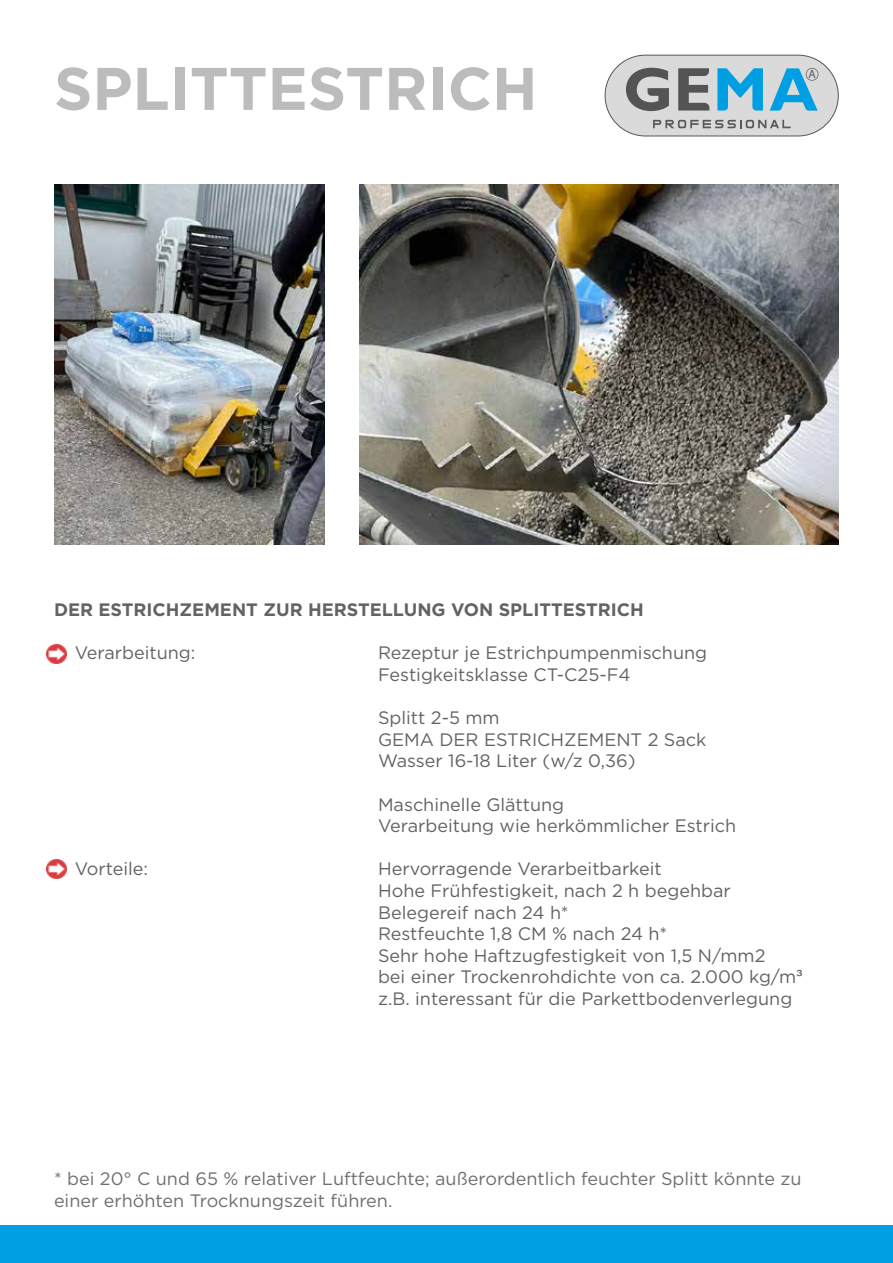
<style>
.page{position:relative;width:893px;height:1263px;background:#fff}
.page>*{position:absolute;margin:0;border:0;box-sizing:border-box;transform-origin:0 0}
.t1{font:700 60px "Gotham";color:#bcbcbc}
.t2{font:18px/21.6px "Gotham";color:#646363}
.t3{font:18px/21.6px "Gotham";color:#706f6f}
.t4{font:700 18px "Gotham";color:#646363}
.t5{font:12px "Myriad Pro";color:#575756}
.s1{font-family:"Arial"}
</style>
<div class="page">
<div style="left:0;top:1225px;width:893px;height:38px;background:#009fe3"></div>
<div style="left:605px;top:55px;width:233px;height:81px;background:#dadada;border-radius:40px"></div>
<div style="left:605px;top:55px;width:234px;height:81px;border:1px solid #575756;border-radius:40px"></div>
<svg style="left:653px;top:120px;width:138px;height:8px"></svg>
<svg style="left:626px;top:68px;width:43px;height:43px"></svg>
<svg style="left:678px;top:68px;width:31px;height:43px"></svg>
<svg style="left:717px;top:68px;width:46px;height:43px"></svg>
<svg style="left:770px;top:68px;width:48px;height:43px"></svg>
<img style="left:360px;top:184px;width:479px;height:360px">
<img style="left:47px;top:644px;width:19px;height:19px">
<img style="left:47px;top:859px;width:19px;height:20px">
<img style="left:54px;top:184px;width:270px;height:360px">
<h1 class="t1" style="left:54px;top:49px;width:485px">SPLITTESTRICH</h1>
<p class="t5" style="left:808px;top:66px;width:9px">A</p>
<p class="t4" style="left:54px;top:598px;width:591px">DER ESTRICHZEMENT ZUR HERSTELLUNG VON SPLITTESTRICH</p>
<p class="t2" style="left:54px;top:642px;width:143px">» Verarbeitung:</p>
<p class="t2" style="left:378px;top:642px;width:331px">Rezeptur je Estrichpumpenmischung<br>Festigkeitsklasse CT-C25-F4</p>
<p class="t2" style="left:378px;top:707px;width:330px">Splitt 2-5 mm<br>GEMA DER ESTRICHZEMENT 2 Sack<br>Wasser 16-18 Liter (w/z 0,36)</p>
<p class="t2" style="left:378px;top:793px;width:360px">Maschinelle Glättung<br>Verarbeitung wie herkömmlicher Estrich</p>
<p class="t2" style="left:54px;top:858px;width:96px">» Vorteile:</p>
<p class="t2" style="left:378px;top:858px;width:426px">Hervorragende Verarbeitbarkeit<br>Hohe Frühfestigkeit, nach 2 h begehbar Belegereif nach 24 h*<br>Restfeuchte 1,8 CM % nach 24 h*<br>Sehr hohe Haftzugfestigkeit von 1,5 N/mm2<br>bei einer Trockenrohdichte von ca. 2.000 kg/m<span class="s1">³ </span>z.B. interessant für die Parkettbodenverlegung</p>
<p class="t3" style="left:54px;top:1167px;width:749px">* bei 20° C und 65 % relativer Luftfeuchte; außerordentlich feuchter Splitt könnte zu einer erhöhten Trocknungszeit führen.</p>
</div>
